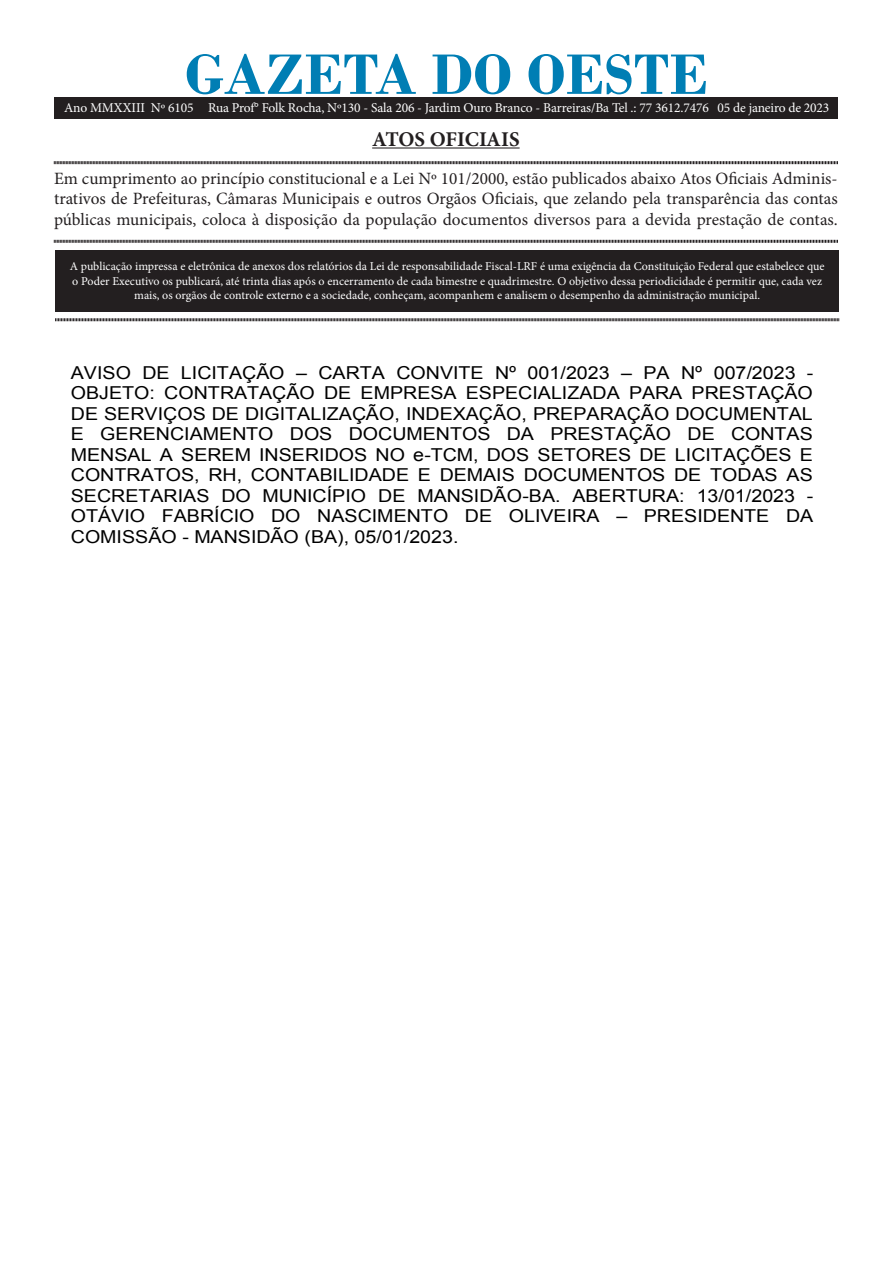
<style>
.page{position:relative;width:893px;height:1263px;background:#fff}
.page>*{position:absolute;margin:0;border:0;box-sizing:border-box;transform-origin:0 0}
.t1{font:700 60px "Bodoni";color:#007eb4}
.t2{font:700 21px "Minion Pro";letter-spacing:-.005em;color:#231f20}
.t3{font:17.85px/20.4px "Arial";color:#000;text-align:justify;scale:1.1 1}
.t4{font:17.25px/20.7px "Minion Pro";color:#231f20;text-align:justify}
.t5{font:13.5px "Minion Pro";letter-spacing:-.01em;color:#fff}
.t6{font:12px/14.4px "Minion Pro";color:#fff;text-align:center}
.s1{font-style:inherit}
</style>
<div class="page">
<div style="left:55px;top:250px;width:784px;height:61px;background:#231f20"></div>
<hr style="left:372px;top:147px;width:148px;height:2px;background:#231f20">
<svg style="left:54px;top:161px;width:784px;height:4px;background:#908e8e"></svg>
<svg style="left:54px;top:239px;width:784px;height:4px;background:#908e8e"></svg>
<svg style="left:55px;top:318px;width:784px;height:4px;background:#908e8e"></svg>
<div style="left:54px;top:98px;width:784px;height:20px;background:#231f20"></div>
<p class="t1" style="left:185px;top:39px;width:525px">GAZETA DO OESTE</p>
<p class="t2" style="left:372px;top:124px;width:149px">ATOS OFICIAIS</p>
<p class="t4" style="left:54px;top:168px;width:785px">Em cumprimento ao princípio constitucional e a Lei Nº 101/2000, estão publicados abaixo Atos Oficiais Adminis&shy;trativos de Prefeituras, Câmaras Municipais e outros Orgãos Oficiais, que zelando pela transparência das contas públicas municipais, coloca à disposição da população documentos diversos para a devida prestação de contas.</p>
<p class="t6" style="left:70px;top:259px;width:756px">A publicação impressa e eletrônica de anexos dos relatórios da Lei de responsabilidade Fiscal-LRF é uma exigência da Constituição Federal que estabelece que o Poder Executivo os publicará, até trinta dias após o encerramento de cada bimestre e quadrimestre. O objetivo dessa periodicidade é permitir que, cada vez mais, os orgãos de controle externo e a sociedade, conheçam, acompanhem e analisem o desempenho da administração municipal.</p>
<p class="t5" style="left:64px;top:98px;width:767px">Ano MMXXIII Nº 6105 Rua Prof° Folk Rocha, Nº130 - Sala 206 - Jardim Ouro Branco - Barreiras/Ba Tel .: 77 3612.7476 05 de janeiro de 2023</p>
<p class="t3" style="left:71px;top:363px;width:677px">AVISO DE LICITAÇÃO <span class="s1">–</span> CARTA CONVITE Nº 001/2023 <span class="s1">–</span> PA Nº 007/2023 - OBJETO: CONTRATAÇÃO DE EMPRESA ESPECIALIZADA PARA PRESTAÇÃO DE SERVIÇOS DE DIGITALIZAÇÃO, INDEXAÇÃO, PREPARAÇÃO DOCUMENTAL E GERENCIAMENTO DOS DOCUMENTOS DA PRESTAÇÃO DE CONTAS MENSAL A SEREM INSERIDOS NO e-TCM, DOS SETORES DE LICITAÇÕES E CONTRATOS, RH, CONTABILIDADE E DEMAIS DOCUMENTOS DE TODAS AS SECRETARIAS DO MUNICÍPIO DE MANSIDÃO-BA. ABERTURA: 13/01/2023 - OTÁVIO FABRÍCIO DO NASCIMENTO DE OLIVEIRA <span class="s1">–</span> PRESIDENTE DA COMISSÃO - MANSIDÃO (BA), 05/01/2023.</p>
</div>
